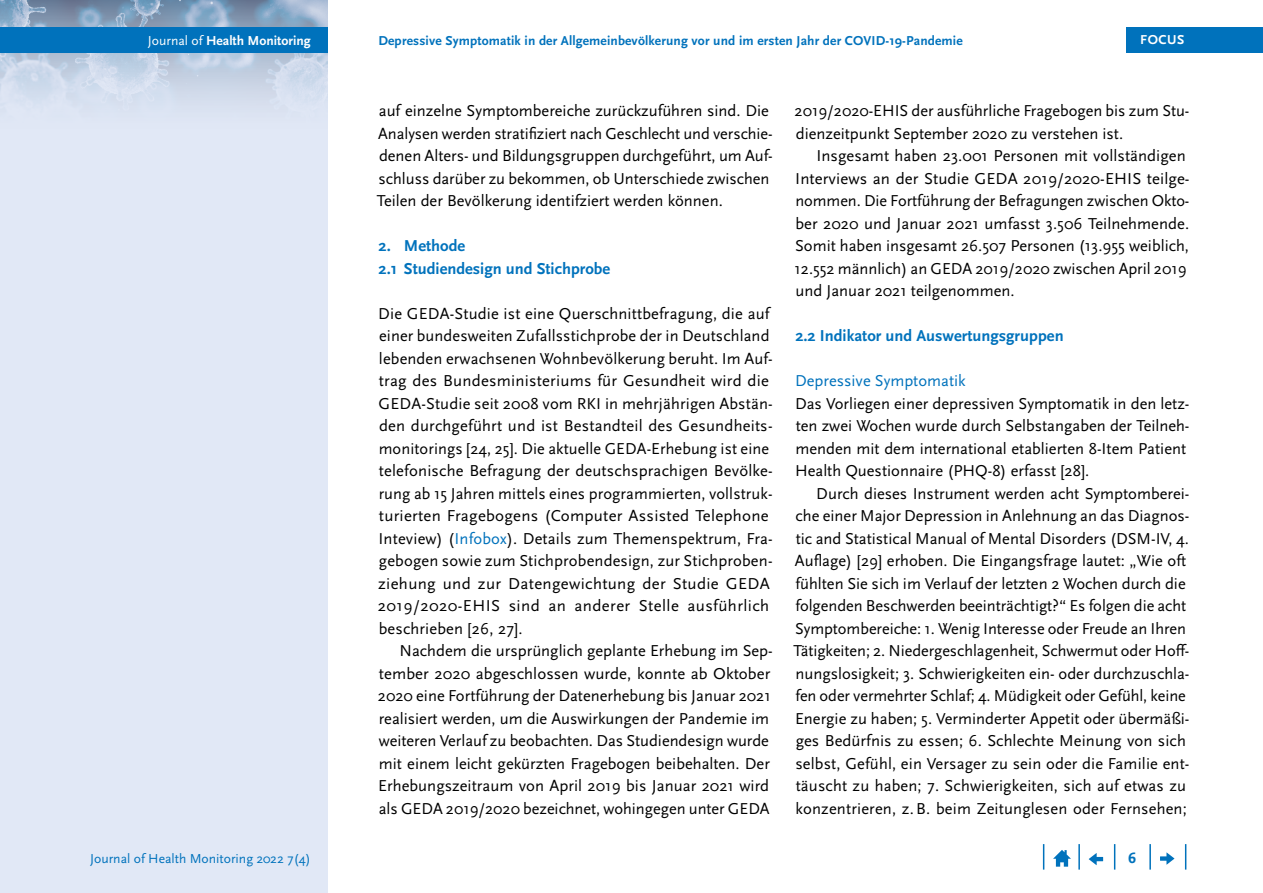
<style>
.page{position:relative;width:1263px;height:893px;background:#fff}
.page>*{position:absolute;margin:0;border:0;box-sizing:border-box;transform-origin:0 0}
.Copy_Einzug{font:16.5px/22.5px "Scala Sans Pro";color:#000}
.Copy{font:16.5px/22.5px "Scala Sans Pro";letter-spacing:.01em;color:#000}
.t1{font:700 16.5px "Scala Sans Pro";color:#0072bc}
.t2{font:16.5px "Scala Sans Pro";color:#0072bc}
.t3{font:700 15.75px "Scala Sans Pro";color:#0072bc}
.t4{font:13.65px "Scala Sans Pro";color:#0072bc}
.t5{font:700 13.65px "Scala Sans Pro";color:#fff}
.t6{font:700 13.5px "Scala Sans Pro";letter-spacing:.01em;color:#0072bc}
.t7{font:700 13.5px "Scala Sans Pro";letter-spacing:.04em;color:#fff}
.s1{font-weight:400}
.s2{color:#0072bc}
</style>
<div class="page">
<div style="left:0;top:0;width:327px;height:893px;background:#e1e8f6"></div>
<svg style="left:1185px;top:844px;width:1px;height:26px"></svg>
<hr style="left:1149px;top:844px;width:2px;height:26px;background:#0072bc">
<svg style="left:1114px;top:844px;width:1px;height:26px"></svg>
<hr style="left:1078px;top:844px;width:2px;height:26px;background:#0072bc">
<svg style="left:1043px;top:844px;width:1px;height:26px"></svg>
<svg style="left:1053px;top:850px;width:18px;height:17px"></svg>
<svg style="left:1089px;top:853px;width:14px;height:12px"></svg>
<svg style="left:1160px;top:852px;width:14px;height:13px"></svg>
<div style="left:1126px;top:28px;width:137px;height:25px;background:#0072bc"></div>
<img style="left:0;top:0;width:327px;height:103px">
<div style="left:0;top:28px;width:327px;height:25px;background:#0072bc"></div>
<p class="t5" style="left:148px;top:33px;width:164px"><span class="s1">Journal of</span> Health Monitoring</p>
<p class="t7" style="left:1140px;top:32px;width:46px">FOCUS</p>
<p class="t6" style="left:378px;top:33px;width:586px">Depressive Symptomatik in der Allgemeinbevölkerung vor und im ersten Jahr der COVID-19-Pandemie</p>
<p class="Copy_Einzug" style="left:377px;top:99px;width:397px">auf einzelne Symptombereiche zurückzuführen sind. Die Analysen werden stratifiziert nach Geschlecht und verschie&shy;denen Alters- und Bildungsgruppen durchgeführt, um Auf&shy;schluss darüber zu bekommen, ob Unterschiede zwischen Teilen der Bevölkerung identifziert werden können.</p>
<h1 class="t1" style="left:379px;top:236px;width:88px">2. Methode</h1>
<h2 class="t1" style="left:379px;top:258px;width:233px">2.1 Studiendesign und Stichprobe</h2>
<p class="Copy" style="left:378px;top:302px;width:396px">Die GEDA-Studie ist eine Querschnittbefragung, die auf einer bundesweiten Zufallsstichprobe der in Deutschland lebenden erwachsenen Wohnbevölkerung beruht. Im Auf&shy;trag des Bundesministeriums für Gesundheit wird die GEDA-Studie seit 2008 vom RKI in mehrjährigen Abstän&shy;den durchgeführt und ist Bestandteil des Gesundheits&shy;monitorings [24, 25]. Die aktuelle GEDA-Erhebung ist eine telefonische Befragung der deutschsprachigen Bevölke&shy;rung ab 15 Jahren mittels eines programmierten, vollstruk&shy;turierten Fragebogens (Computer Assisted Telephone Inteview) (<span class="s2">Infobox</span>). Details zum Themenspektrum, Fra&shy;gebogen sowie zum Stichprobendesign, zur Stichproben&shy;ziehung und zur Datengewichtung der Studie GEDA 2019/2020-EHIS sind an anderer Stelle ausführlich beschrieben [26, 27].</p>
<p class="Copy_Einzug" style="left:378px;top:639px;width:396px;text-indent:22px">Nachdem die ursprünglich geplante Erhebung im Sep&shy;tember 2020 abgeschlossen wurde, konnte ab Oktober 2020 eine Fortführung der Datenerhebung bis Januar 2021 realisiert werden, um die Auswirkungen der Pandemie im weiteren Verlauf zu beobachten. Das Studiendesign wurde mit einem leicht gekürzten Fragebogen beibehalten. Der Erhebungszeitraum von April 2019 bis Januar 2021 wird als GEDA 2019/2020 bezeichnet, wohingegen unter GEDA</p>
<p class="Copy_Einzug" style="left:795px;top:99px;width:396px">2019/2020-EHIS der ausführliche Fragebogen bis zum Stu&shy;dienzeitpunkt September 2020 zu verstehen ist.</p>
<p class="Copy_Einzug" style="left:794px;top:144px;width:396px;text-indent:22px">Insgesamt haben 23.001 Personen mit vollständigen Interviews an der Studie GEDA 2019/2020-EHIS teilge&shy;nommen. Die Fortführung der Befragungen zwischen Okto&shy;ber 2020 und Januar 2021 umfasst 3.506 Teilnehmende.<br>Somit haben insgesamt 26.507 Personen (13.955 weiblich, 12.552 männlich) an GEDA 2019/2020 zwischen April 2019 und Januar 2021 teilgenommen.</p>
<h2 class="t1" style="left:795px;top:326px;width:270px">2.2 Indikator und Auswertungsgruppen</h2>
<h3 class="t2" style="left:795px;top:371px;width:172px">Depressive Symptomatik</h3>
<p class="Copy" style="left:795px;top:392px;width:396px">Das Vorliegen einer depressiven Symptomatik in den letz&shy;ten zwei Wochen wurde durch Selbstangaben der Teilneh&shy;menden mit dem international etablierten 8-Item Patient Health Questionnaire (PHQ-8) erfasst [28].</p>
<p class="Copy_Einzug" style="left:794px;top:482px;width:397px;text-indent:23px">Durch dieses Instrument werden acht Symptomberei&shy;che einer Major Depression in Anlehnung an das Diagnos&shy;tic and Statistical Manual of Mental Disorders (DSM-IV, 4.<br>Auflage) [29] erhoben. Die Eingangsfrage lautet: „Wie oft fühlten Sie sich im Verlauf der letzten 2 Wochen durch die folgenden Beschwerden beeinträchtigt?“ Es folgen die acht Symptombereiche: 1. Wenig Interesse oder Freude an Ihren Tätigkeiten; 2. Niedergeschlagenheit, Schwermut oder Hoff&shy;nungslosigkeit; 3. Schwierigkeiten ein- oder durchzuschla&shy;fen oder vermehrter Schlaf; 4. Müdigkeit oder Gefühl, keine Energie zu haben; 5. Verminderter Appetit oder übermäßi&shy;ges Bedürfnis zu essen; 6. Schlechte Meinung von sich selbst, Gefühl, ein Versager zu sein oder die Familie ent&shy;täuscht zu haben; 7. Schwierigkeiten, sich auf etwas zu konzentrieren, z.B. beim Zeitunglesen oder Fernsehen;</p>
<p class="t4" style="left:90px;top:850px;width:222px">Journal of Health Monitoring 2022 7(4)</p>
<p class="t3" style="left:1128px;top:849px;width:9px">6</p>
</div>
